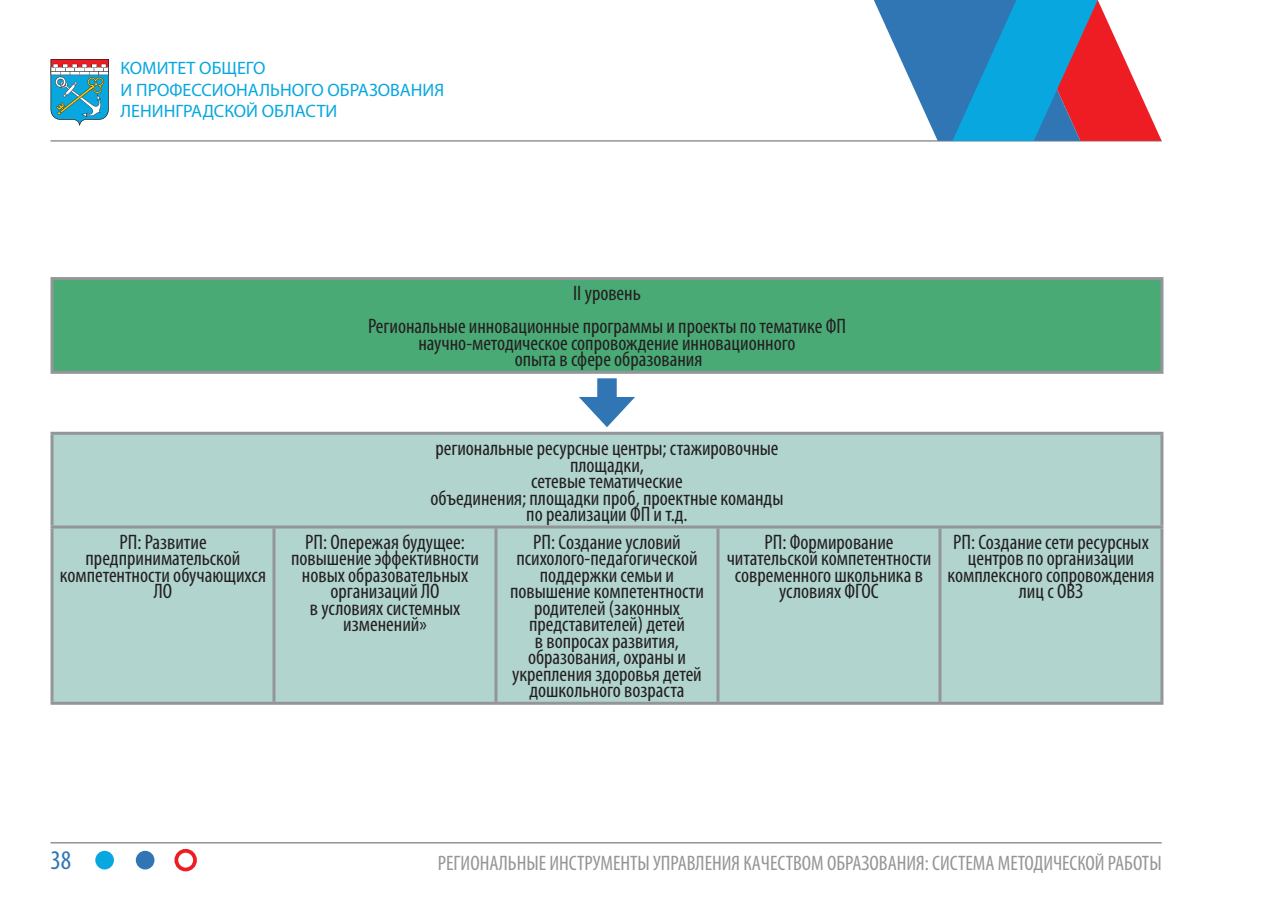
<style>
.page{position:relative;width:1280px;height:910px;background:#fff}
.page>*{position:absolute;margin:0;border:0;box-sizing:border-box;transform-origin:0 0}
.t1{font:condensed 27px "Myriad Pro";color:#3076b5}
.t2{font:condensed 21px/16.5px "Myriad Pro";color:#231f20;text-align:center}
.t3{font:condensed 21px "Myriad Pro";color:#939598}
.t4{font:18px/21.6px "Myriad Pro";color:#08a7e0}
</style>
<div class="page">
<hr style="left:51px;top:140px;width:1111px;height:2px;background:#939598">
<hr style="left:51px;top:842px;width:1111px;height:1px;background:#939598">
<svg style="left:874px;top:0;width:288px;height:141px"></svg>
<div style="left:95px;top:851px;width:19px;height:18px;background:#08a7e0;border-radius:50%"></div>
<div style="left:136px;top:851px;width:18px;height:18px;background:#3076b5;border-radius:50%"></div>
<div style="left:174px;top:849px;width:23px;height:22px;border:4px solid #ee1d23;border-radius:50%"></div>
<svg style="left:51px;top:59px;width:58px;height:67px"></svg>
<div style="left:52px;top:279px;width:1110px;height:93px;background:#4aaa76"></div>
<div style="left:54px;top:435px;width:1106px;height:267px;background:#b1d4ce"></div>
<hr style="left:51px;top:277px;width:223px;height:3px;background:#939598">
<hr style="left:51px;top:280px;width:3px;height:91px;background:#939598">
<hr style="left:274px;top:277px;width:222px;height:3px;background:#939598">
<hr style="left:496px;top:277px;width:222px;height:3px;background:#939598">
<hr style="left:718px;top:277px;width:222px;height:3px;background:#939598">
<hr style="left:940px;top:277px;width:223px;height:3px;background:#939598">
<hr style="left:1160px;top:280px;width:3px;height:91px;background:#939598">
<hr style="left:51px;top:371px;width:223px;height:3px;background:#939598">
<hr style="left:274px;top:371px;width:222px;height:3px;background:#939598">
<hr style="left:496px;top:371px;width:222px;height:3px;background:#939598">
<hr style="left:718px;top:371px;width:222px;height:3px;background:#939598">
<hr style="left:940px;top:371px;width:223px;height:3px;background:#939598">
<hr style="left:51px;top:432px;width:223px;height:3px;background:#939598">
<hr style="left:51px;top:435px;width:3px;height:90px;background:#939598">
<hr style="left:274px;top:432px;width:222px;height:3px;background:#939598">
<hr style="left:496px;top:432px;width:222px;height:3px;background:#939598">
<hr style="left:718px;top:432px;width:222px;height:3px;background:#939598">
<hr style="left:940px;top:432px;width:223px;height:3px;background:#939598">
<hr style="left:1160px;top:435px;width:3px;height:90px;background:#939598">
<hr style="left:51px;top:525px;width:223px;height:3px;background:#939598">
<hr style="left:51px;top:528px;width:3px;height:174px;background:#939598">
<hr style="left:274px;top:525px;width:222px;height:3px;background:#939598">
<hr style="left:272px;top:528px;width:3px;height:174px;background:#939598">
<hr style="left:496px;top:525px;width:222px;height:3px;background:#939598">
<hr style="left:494px;top:528px;width:3px;height:174px;background:#939598">
<hr style="left:718px;top:525px;width:222px;height:3px;background:#939598">
<hr style="left:716px;top:528px;width:3px;height:174px;background:#939598">
<hr style="left:940px;top:525px;width:223px;height:3px;background:#939598">
<hr style="left:938px;top:528px;width:3px;height:174px;background:#939598">
<hr style="left:1160px;top:528px;width:3px;height:174px;background:#939598">
<hr style="left:51px;top:702px;width:223px;height:3px;background:#939598">
<hr style="left:274px;top:702px;width:222px;height:3px;background:#939598">
<hr style="left:496px;top:702px;width:222px;height:3px;background:#939598">
<hr style="left:718px;top:702px;width:222px;height:3px;background:#939598">
<hr style="left:940px;top:702px;width:223px;height:3px;background:#939598">
<div style="left:597px;top:378px;width:20px;height:30px;background:#3076b5"></div>
<svg style="left:579px;top:397px;width:56px;height:30px"></svg>
<p class="t4" style="left:121px;top:57px;width:325px">КОМИТЕТ ОБЩЕГО<br>И ПРОФЕССИОНАЛЬНОГО ОБРАЗОВАНИЯ<br>ЛЕНИНГРАДСКОЙ ОБЛАСТИ</p>
<p class="t2" style="left:368px;top:277px;width:479px;line-height:33px">II уровень<br>Региональные инновационные программы и проекты по тематике ФП</p>
<p class="t2" style="left:418px;top:334px;width:379px">научно-методическое сопровождение инновационного опыта в сфере образования</p>
<p class="t2" style="left:430px;top:440px;width:354px">региональные ресурсные центры; стажировочные площадки,<br>сетевые тематические<br>объединения; площадки проб, проектные команды по реализации ФП и т.д.</p>
<p class="t2" style="left:60px;top:533px;width:208px">РП: Развитие предпринимательской компетентности обучающихся<br>ЛО</p>
<p class="t2" style="left:291px;top:533px;width:190px">РП: Опережая будущее: повышение эффективности новых образовательных организаций ЛО<br>в условиях системных изменений»</p>
<p class="t2" style="left:510px;top:533px;width:195px">РП: Создание условий психолого-педагогической поддержки семьи и повышение компетентности родителей (законных представителей) детей<br>в вопросах развития, образования, охраны и укрепления здоровья детей дошкольного возраста</p>
<p class="t2" style="left:727px;top:533px;width:206px">РП: Формирование читательской компетентности современного школьника в условиях ФГОС</p>
<p class="t2" style="left:948px;top:533px;width:208px">РП: Создание сети ресурсных центров по организации комплексного сопровождения лиц с ОВЗ</p>
<p class="t1" style="left:51px;top:844px;width:22px">38</p>
<p class="t3" style="left:438px;top:850px;width:725px">РЕГИОНАЛЬНЫЕ ИНСТРУМЕНТЫ УПРАВЛЕНИЯ КАЧЕСТВОМ ОБРАЗОВАНИЯ: СИСТЕМА МЕТОДИЧЕСКОЙ РАБОТЫ</p>
</div>
